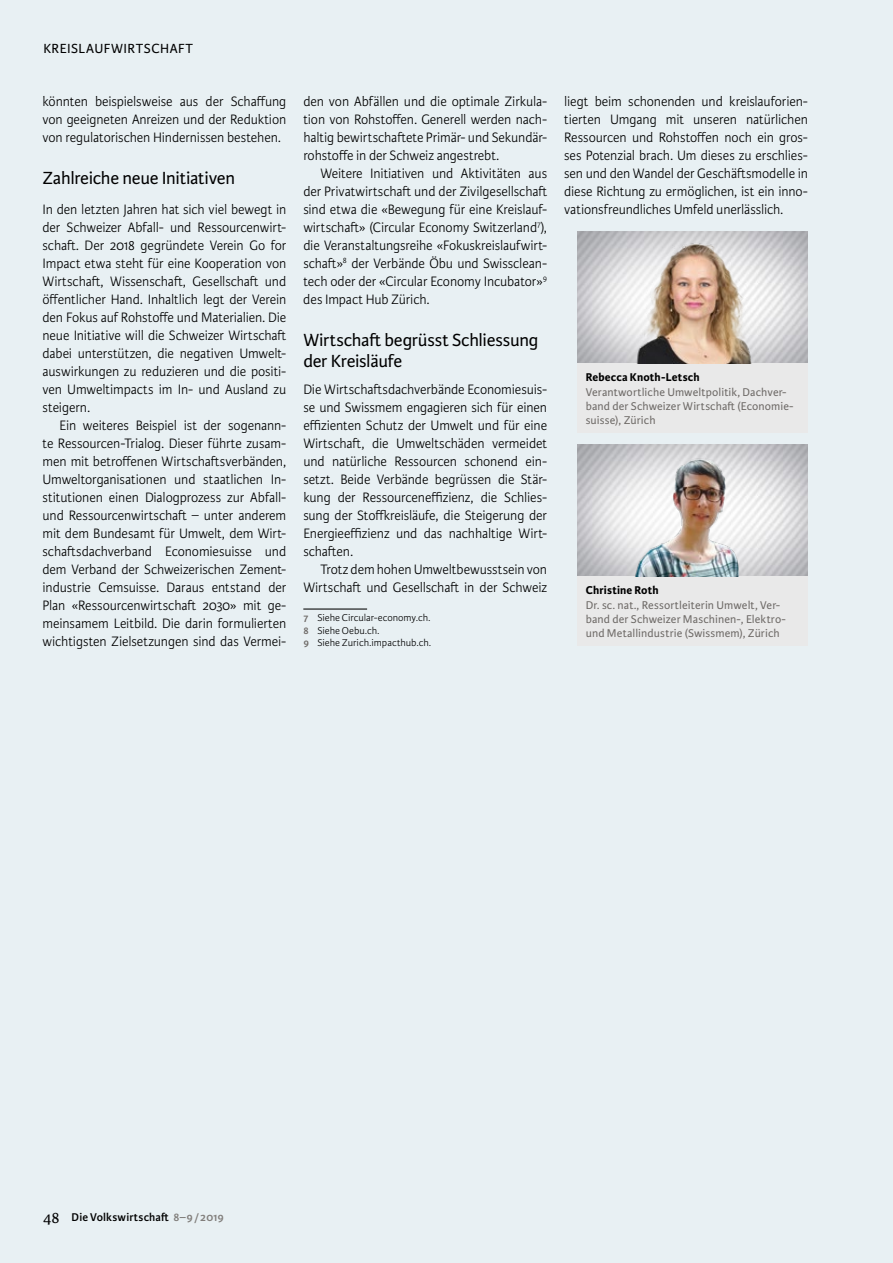
<style>
.page{position:relative;width:893px;height:1263px;background:#e8f0f3}
.page>*{position:absolute;margin:0;border:0;box-sizing:border-box;transform-origin:0 0}
.t1{font:18.75px/21px "Karmina Sans";letter-spacing:-.015em;color:#000}
.t2{font:300 14.55px/18px "Karmina Sans";letter-spacing:-.01em;color:#000;text-align:justify;scale:.96 1}
.t3{font:14.1px "Karmina Sans";letter-spacing:.04em;color:#000}
.t4{font:12px/14.4px "Karmina Sans";letter-spacing:.01em;color:#6d6966}
.t5{font:700 12px "Karmina Sans";letter-spacing:.015em;color:#000}
.t6{font:600 12px "Karmina Sans";letter-spacing:.01em;color:#000}
.t7{font:300 10.5px/12.3px "Karmina Sans";color:#000}
.s1{font-weight:600;color:#6d6966}
.s2{font-family:"Karmina";font-weight:400;font-size:16.5px}
.s3{color:#817e7b}
</style>
<div class="page">
<hr style="left:303px;top:608px;width:64px;height:1px;background:#000">
<img style="left:577px;top:232px;width:231px;height:4px">
<div style="left:577px;top:364px;width:231px;height:69px;background:#e9e9e9"></div>
<img style="left:577px;top:445px;width:231px;height:4px">
<div style="left:577px;top:577px;width:231px;height:69px;background:#e9e9e9"></div>
<img style="left:577px;top:236px;width:231px;height:128px">
<img style="left:577px;top:449px;width:231px;height:128px">
<p class="t3" style="left:43px;top:41px;width:151px">KREISLAUFWIRTSCHAFT</p>
<p class="t2" style="left:43px;top:93px;width:255px">könnten beispielsweise aus der Schaffung von geeigneten Anreizen und der Reduktion von regulatorischen Hindernissen bestehen.</p>
<p class="t1" style="left:43px;top:168px;width:194px">Zahlreiche neue Initiativen</p>
<p class="t2" style="left:43px;top:201px;width:255px">In den letzten Jahren hat sich viel bewegt in der Schweizer Abfall- und Ressourcenwirt&shy;schaft. Der 2018 gegründete Verein Go for Impact etwa steht für eine Kooperation von Wirtschaft, Wissenschaft, Gesellschaft und öffentlicher Hand. Inhaltlich legt der Verein den Fokus auf Rohstoffe und Materialien. Die neue Initiative will die Schweizer Wirtschaft dabei unterstützen, die negativen Umwelt&shy;auswirkungen zu reduzieren und die positi&shy;ven Umweltimpacts im In- und Ausland zu steigern.</p>
<p class="t2" style="left:43px;top:417px;width:255px;text-indent:17px">Ein weiteres Beispiel ist der sogenann&shy;te Ressourcen-Trialog. Dieser führte zusam&shy;men mit betroffenen Wirtschaftsverbänden, Umweltorganisationen und staatlichen In&shy;stitutionen einen Dialogprozess zur Abfall&shy;und Ressourcenwirtschaft – unter anderem mit dem Bundesamt für Umwelt, dem Wirt&shy;schaftsdachverband Economiesuisse und dem Verband der Schweizerischen Zement&shy;industrie Cemsuisse. Daraus entstand der Plan «Ressourcenwirtschaft 2030» mit ge&shy;meinsamem Leitbild. Die darin formulierten wichtigsten Zielsetzungen sind das Vermei-</p>
<p class="t2" style="left:303px;top:93px;width:255px">den von Abfällen und die optimale Zirkula&shy;tion von Rohstoffen. Generell werden nach&shy;haltig bewirtschaftete Primär- und Sekundär&shy;rohstoffe in der Schweiz angestrebt.</p>
<p class="t2" style="left:303px;top:165px;width:255px;text-indent:17px">Weitere Initiativen und Aktivitäten aus der Privatwirtschaft und der Zivilgesellschaft sind etwa die «Bewegung für eine Kreislauf&shy;wirtschaft» (Circular Economy Switzerland<sup>7</sup>), die Veranstaltungsreihe «Fokuskreislaufwirt&shy;schaft»<sup>8</sup> der Verbände Öbu und Swissclean&shy;tech oder der «Circular Economy Incubator»<sup>9 </sup>des Impact Hub Zürich.</p>
<p class="t1" style="left:303px;top:330px;width:237px">Wirtschaft begrüsst Schliessung der Kreisläufe</p>
<p class="t2" style="left:303px;top:381px;width:255px">Die Wirtschaftsdachverbände Economiesuis&shy;se und Swissmem engagieren sich für einen effizienten Schutz der Umwelt und für eine Wirtschaft, die Umweltschäden vermeidet und natürliche Ressourcen schonend ein&shy;setzt. Beide Verbände begrüssen die Stär&shy;kung der Ressourceneffizienz, die Schlies&shy;sung der Stoffkreisläufe, die Steigerung der Energieeffizienz und das nachhaltige Wirt&shy;schaften.</p>
<p class="t2" style="left:303px;top:561px;width:255px;text-align:right">Trotz dem hohen Umweltbewusstsein von<br>Wirtschaft und Gesellschaft in der Schweiz</p>
<p class="t7" style="left:303px;top:612px;width:129px"><span class="s1">7</span> Siehe Circular-economy.ch.<br><span class="s1">8</span> Siehe Oebu.ch.<br><span class="s1">9</span> Siehe Zurich.impacthub.ch.</p>
<p class="t2" style="left:564px;top:93px;width:255px">liegt beim schonenden und kreislauforien&shy;tierten Umgang mit unseren natürlichen Ressourcen und Rohstoffen noch ein gros&shy;ses Potenzial brach. Um dieses zu erschlies&shy;sen und den Wandel der Geschäftsmodelle in diese Richtung zu ermöglichen, ist ein inno&shy;vationsfreundliches Umfeld unerlässlich.</p>
<p class="t5" style="left:586px;top:370px;width:116px">Rebecca Knoth-Letsch</p>
<p class="t4" style="left:586px;top:385px;width:209px">Verantwortliche Umweltpolitik, Dachver&shy;band der Schweizer Wirtschaft (Economie&shy;suisse), Zürich</p>
<p class="t5" style="left:586px;top:583px;width:74px">Christine Roth</p>
<p class="t4" style="left:586px;top:598px;width:202px">Dr. sc. nat., Ressortleiterin Umwelt, Ver&shy;band der Schweizer Maschinen-, Elektro&shy;und Metallindustrie (Swissmem), Zürich</p>
<p class="t6" style="left:43px;top:1210px;width:182px"><span class="s2">48</span> Die Volkswirtschaft <span class="s3">8–9/2019</span></p>
</div>
